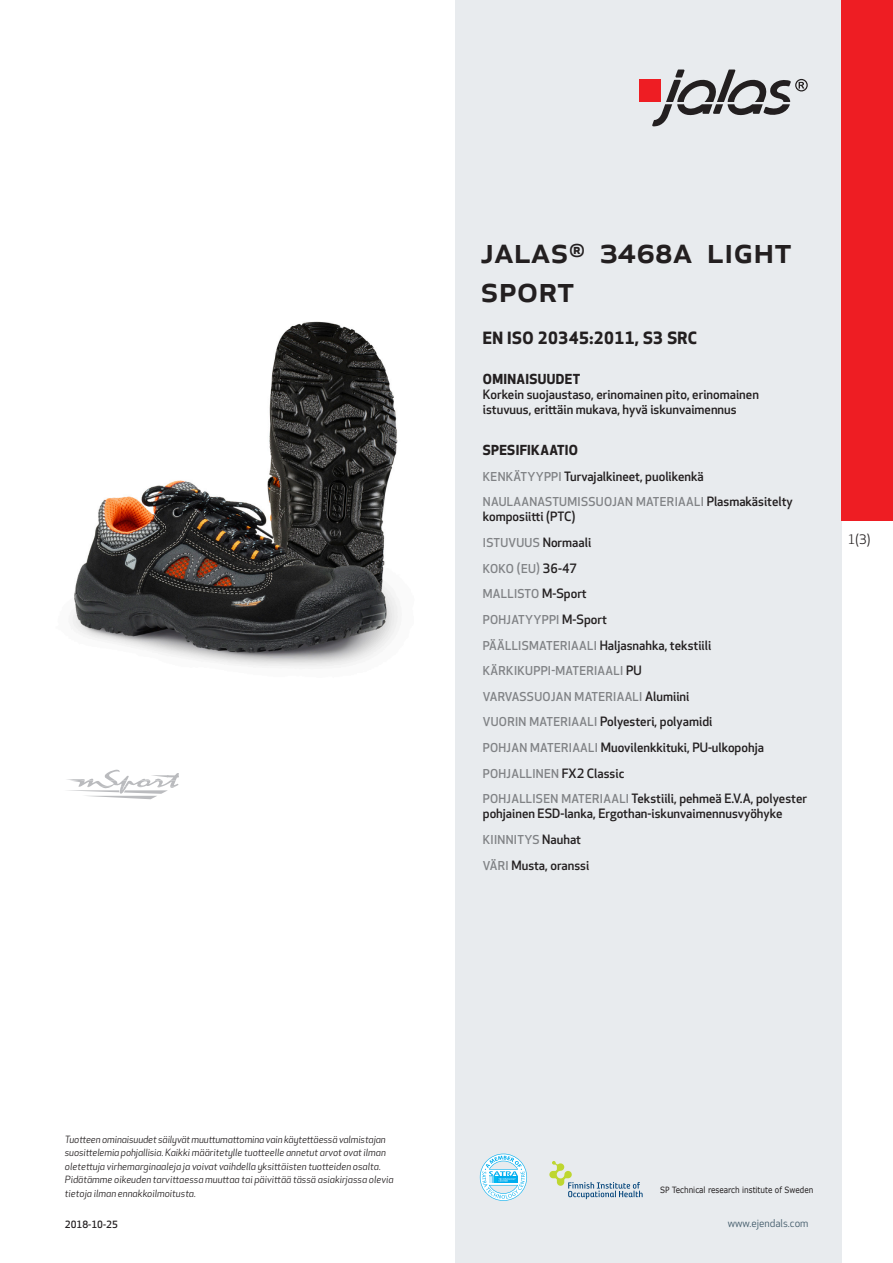
<style>
.page{position:relative;width:893px;height:1263px;background:#fff}
.page>*{position:absolute;margin:0;border:0;box-sizing:border-box;transform-origin:0 0}
.prodname{font:500 36px/39px "Apex New";color:#231f20}
.Funktion_body{font:700 16.5px "Apex New";letter-spacing:.025em;color:#231f20}
.Funktion_body-2{font:700 13.5px "Apex New";letter-spacing:.025em;color:#231f20}
.t1{font:12.75px "Apex New";color:#231f20}
.Funktion_body-3{font:500 12.6px/15px "Apex New";color:#231f20}
.Funktion_body-4{font:500 12px "Apex New";letter-spacing:.025em;color:#808285}
.t2{font:10.5px "Apex New";color:#405968}
.t3{font:italic 9.75px/13.5px "Apex New";color:#231f20}
.Sidfot_datum{font:500 9.75px "Apex New";color:#231f20}
.t4{font:8.55px "Verdana";color:#231f20;scale:.85 1}
.s1{font-size:12px;color:#808285}
.s2{font-size:12.6px;color:#231f20}
</style>
<div class="page">
<div style="left:455px;top:0;width:387px;height:1263px;background:#e8ebee"></div>
<svg style="left:549px;top:1161px;width:94px;height:38px"></svg>
<svg style="left:480px;top:1154px;width:47px;height:47px"></svg>
<div style="left:639px;top:80px;width:22px;height:22px;background:#ee1d23"></div>
<svg style="left:652px;top:70px;width:156px;height:56px"></svg>
<div style="left:842px;top:0;width:51px;height:520px;background:#ee1d23"></div>
<img style="left:72px;top:321px;width:326px;height:346px">
<svg style="left:67px;top:770px;width:112px;height:29px"></svg>
<p class="prodname" style="left:480px;top:230px;width:313px">JALAS<sup>®</sup> 3468A Light<br>Sport</p>
<p class="Funktion_body" style="left:483px;top:326px;width:216px">EN ISO 20345:2011, S3 SRC</p>
<p class="Funktion_body-2" style="left:483px;top:370px;width:99px">OMINAISUUDET</p>
<p class="Funktion_body-3" style="left:483px;top:387px;width:278px">Korkein suojaustaso, erinomainen pito, erinomainen istuvuus, erittäin mukava, hyvä iskunvaimennus</p>
<p class="Funktion_body-2" style="left:483px;top:440px;width:97px">SPESIFIKAATIO</p>
<p class="Funktion_body-3" style="left:483px;top:468px;width:222px"><span class="s1">KENKÄTYYPPI</span> Turvajalkineet, puolikenkä</p>
<p class="Funktion_body-4" style="left:483px;top:494px;width:311px">NAULAANASTUMISSUOJAN MATERIAALI <span class="s2">Plasmakäsitelty</span></p>
<p class="Funktion_body-3" style="left:483px;top:509px;width:94px">komposiitti (PTC)</p>
<p class="Funktion_body-4" style="left:483px;top:535px;width:110px">ISTUVUUS <span class="s2">Normaali</span></p>
<p class="Funktion_body-4" style="left:483px;top:560px;width:96px">KOKO (EU) <span class="s2">36-47</span></p>
<p class="Funktion_body-4" style="left:483px;top:586px;width:105px">MALLISTO <span class="s2">M-Sport</span></p>
<p class="Funktion_body-4" style="left:483px;top:611px;width:126px">POHJATYYPPI <span class="s2">M-Sport</span></p>
<p class="Funktion_body-3" style="left:483px;top:637px;width:230px"><span class="s1">PÄÄLLISMATERIAALI</span> Haljasnahka, tekstiili</p>
<p class="Funktion_body-4" style="left:483px;top:663px;width:160px">KÄRKIKUPPI-MATERIAALI <span class="s2">PU</span></p>
<p class="Funktion_body-4" style="left:483px;top:688px;width:208px">VARVASSUOJAN MATERIAALI <span class="s2">Alumiini</span></p>
<p class="Funktion_body-3" style="left:483px;top:714px;width:231px"><span class="s1">VUORIN MATERIAALI</span> Polyesteri, polyamidi</p>
<p class="Funktion_body-3" style="left:483px;top:740px;width:283px"><span class="s1">POHJAN MATERIAALI</span> Muovilenkkituki, PU-ulkopohja</p>
<p class="Funktion_body-4" style="left:483px;top:765px;width:143px">POHJALLINEN <span class="s2">FX2 Classic</span></p>
<p class="Funktion_body-3" style="left:483px;top:791px;width:326px"><span class="s1">POHJALLISEN MATERIAALI</span> Tekstiili, pehmeä E.V.A, polyester pohjainen ESD-lanka, Ergothan-iskunvaimennusvyöhyke</p>
<p class="Funktion_body-4" style="left:483px;top:831px;width:100px">KIINNITYS <span class="s2">Nauhat</span></p>
<p class="Funktion_body-3" style="left:483px;top:857px;width:108px"><span class="s1">VÄRI</span> Musta, oranssi</p>
<p class="t1" style="left:848px;top:531px;width:24px">1(3)</p>
<p class="t3" style="left:65px;top:1132px;width:330px">Tuotteen ominaisuudet säilyvät muuttumattomina vain käytettäessä valmistajan suosittelemia pohjallisia. Kaikki määritetylle tuotteelle annetut arvot ovat ilman oletettuja virhemarginaaleja ja voivat vaihdella yksittäisten tuotteiden osalta.<br>Pidätämme oikeuden tarvittaessa muuttaa tai päivittää tässä asiakirjassa olevia tietoja ilman ennakkoilmoitusta.</p>
<p class="Sidfot_datum" style="left:65px;top:1218px;width:54px">2018-10-25</p>
<p class="t4" style="left:660px;top:1184px;width:182px">SP Technical research institute of Sweden</p>
<p class="t2" style="left:728px;top:1217px;width:82px">www.ejendals.com</p>
</div>
